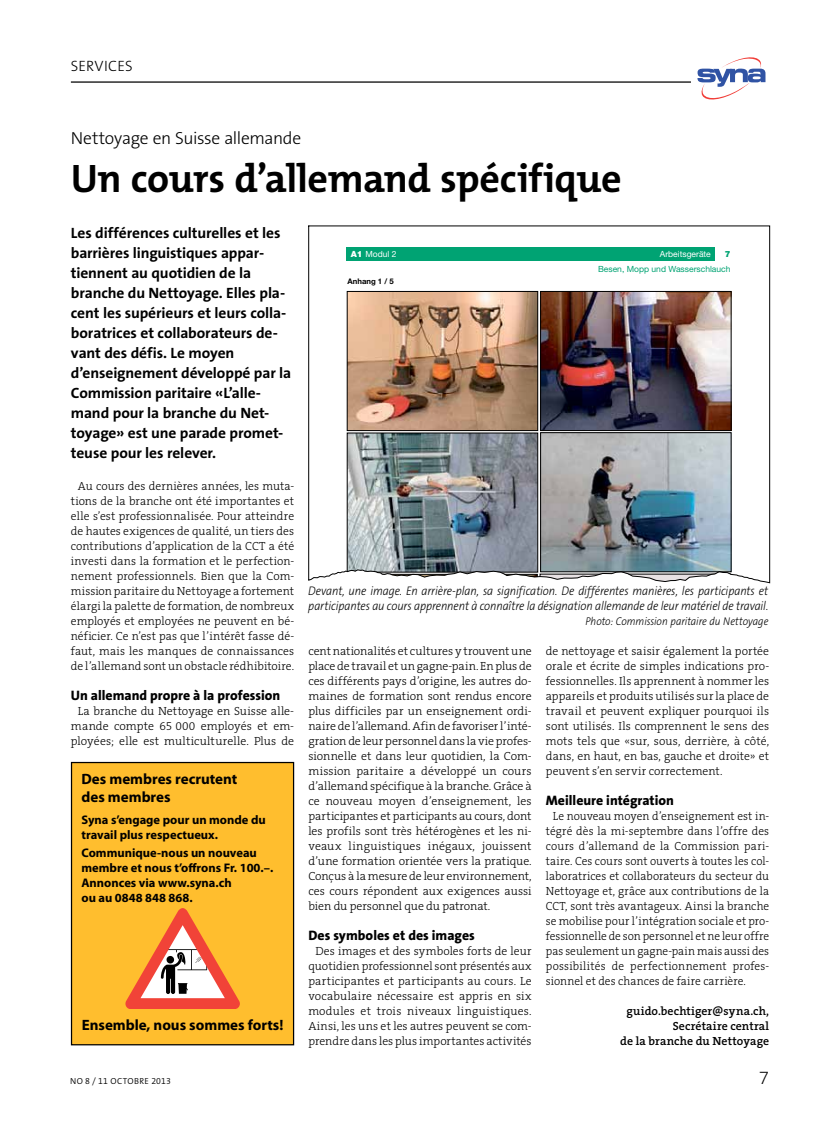
<style>
.page{position:relative;width:833px;height:1134px;background:#fff}
.page>*{position:absolute;margin:0;border:0;box-sizing:border-box;transform-origin:0 0}
.t1{font:700 40px "The Mix B W7";letter-spacing:-.01em;color:#000}
.t2{font:200 18.75px "The Sans B W2";color:#000}
.t3{font:300 17.5px "The Sans B W3";letter-spacing:-.02em;color:#000}
.t4{font:700 15px/20px "The Sans B W7";letter-spacing:-.005em;color:#000}
.t5{font:700 15px/18px "Myriad Pro";color:#000}
.t6{font:300 15px "The Sans B W3";letter-spacing:.01em;color:#000}
.t7{font:800 13.75px "The Sans B W8";color:#000}
.t8{font:italic 300 12.5px/15px "The Sans B W3";letter-spacing:-.01em;color:#000;scale:.9 1}
.t9{font:700 12.5px/15px "Myriad Pro";color:#000}
.t10{font:300 11.88px/15px "The Serif B W3";letter-spacing:.005em;color:#000;text-align:center}
.t11{font:300 11.88px/15px "The Serif B W3";letter-spacing:.005em;color:#000;text-align:justify;scale:.96 1}
.t12{font:600 11.88px/15px "The Serif B W6";letter-spacing:.01em;color:#000;text-align:right}
.t13{font:italic 300 11.25px "The Sans B W3";letter-spacing:-.005em;color:#000;scale:.9 1}
.t14{font:300 8.75px "The Sans B W4";letter-spacing:.04em;color:#000}
.t15{font:8.5px "Helvetica Neue";color:#00a373}
.t16{font:8.5px "Helvetica Neue";color:#fff}
.t17{font:900 8.5px "Helvetica Neue";color:#00a373}
.t18{font:700 7.75px "Helvetica Neue";color:#000}
.s1{font-weight:900}
</style>
<div class="page">
<svg style="left:697px;top:57px;width:68px;height:42px"></svg>
<hr style="left:71px;top:81px;width:620px;height:2px;background:#000">
<div style="left:71px;top:762px;width:222px;height:283px;background:#ffbe2e"></div>
<div style="left:71px;top:762px;width:223px;height:283px;border:1px solid #000"></div>
<svg style="left:125px;top:908px;width:115px;height:100px"></svg>
<img style="left:308px;top:225px;width:462px;height:358px">
<p class="t6" style="left:71px;top:57px;width:63px">SERVICES</p>
<h3 class="t3" style="left:71px;top:127px;width:232px">Nettoyage en Suisse allemande</h3>
<h1 class="t1" style="left:71px;top:153px;width:552px">Un cours d’allemand spécifique</h1>
<p class="t4" style="left:71px;top:223px;width:222px">Les différences culturelles et les barrières linguistiques appar&shy;tiennent au quotidien de la branche du Nettoyage. Elles pla&shy;cent les supérieurs et leurs colla&shy;boratrices et collaborateurs de&shy;vant des défis. Le moyen d’enseignement développé par la<br>Commission paritaire «L’alle&shy;mand pour la branche du Net&shy;toyage» est une parade promet&shy;teuse pour les relever.</p>
<p class="t10" style="left:71px;top:479px;width:225px">Au cours des dernières années, les muta&shy;tions de la branche ont été importantes et elle s’est professionnalisée. Pour atteindre de hautes exigences de qualité, un tiers des contributions d’application de la CCT a été investi dans la formation et le perfection&shy;nement professionnels. Bien que la Com&shy;mission paritaire du Nettoyage a fortement élargi la palette de formation, de nombreux employés et employées ne peuvent en bé&shy;néficier. Ce n’est pas que l’intérêt fasse dé&shy;faut, mais les manques de connaissances de l’allemand sont un obstacle rédhibitoire.</p>
<p class="t7" style="left:71px;top:687px;width:211px">Un allemand propre à la profession</p>
<p class="t10" style="left:71px;top:704px;width:225px">La branche du Nettoyage en Suisse alle&shy;mande compte 65 000 employés et em&shy;ployées; elle est multiculturelle. Plus de</p>
<p class="t16" style="left:351px;top:251px;width:47px"><span class="s1">A1</span> Modul 2</p>
<p class="t16" style="left:660px;top:251px;width:52px">Arbeitsgeräte</p>
<p class="t17" style="left:725px;top:249px;width:7px">7</p>
<p class="t15" style="left:598px;top:266px;width:134px">Besen, Mopp und Wasserschlauch</p>
<p class="t18" style="left:347px;top:279px;width:48px">Anhang 1 / 5</p>
<p class="t8" style="left:308px;top:584px;width:513px">Devant, une image. En arrière-plan, sa signification. De différentes manières, les participants et participantes au cours apprennent à connaître la désignation allemande de leur matériel de travail.</p>
<p class="t13" style="left:585px;top:615px;width:205px">Photo: Commission paritaire du Nettoyage</p>
<p class="t10" style="left:546px;top:644px;width:225px;text-align:justify">de nettoyage et saisir également la portée orale et écrite de simples indications pro&shy;fessionnelles. Ils apprennent à nommer les appareils et produits utilisés sur la place de travail et peuvent expliquer pourquoi ils sont utilisés. Ils comprennent le sens des mots tels que «sur, sous, derrière, à côté, dans, en haut, en bas, gauche et droite» et peuvent s’en servir correctement.</p>
<p class="t7" style="left:546px;top:792px;width:130px">Meilleure intégration</p>
<p class="t11" style="left:546px;top:809px;width:234px;text-indent:7px">Le nouveau moyen d’enseignement est in&shy;tégré dès la mi-septembre dans l’offre des cours d’allemand de la Commission pari&shy;taire. Ces cours sont ouverts à toutes les col&shy;laboratrices et collaborateurs du secteur du Nettoyage et, grâce aux contributions de la CCT, sont très avantageux. Ainsi la branche se mobilise pour l’intégration sociale et pro&shy;fessionnelle de son personnel et ne leur offre pas seulement un gagne-pain mais aussi des possibilités de perfectionnement profes&shy;sionnel et des chances de faire carrière.</p>
<p class="t12" style="left:620px;top:1004px;width:150px">guido.bechtiger@syna.ch,<br>Secrétaire central<br>de la branche du Nettoyage</p>
<p class="t10" style="left:308px;top:644px;width:225px;text-align:justify">cent nationalités et cultures y trouvent une place de travail et un gagne-pain. En plus de ces différents pays d’origine, les autres do&shy;maines de formation sont rendus encore plus difficiles par un enseignement ordi&shy;naire de l’allemand. Afin de favoriser l’inté&shy;gration de leur personnel dans la vie profes&shy;sionnelle et dans leur quotidien, la Com&shy;mission paritaire a développé un cours d’allemand spécifique à la branche. Grâce à ce nouveau moyen d’enseignement, les participantes et participants au cours, dont les profils sont très hétérogènes et les ni&shy;veaux linguistiques inégaux, jouissent d’une formation orientée vers la pratique.<br>Conçus à la mesure de leur environnement, ces cours répondent aux exigences aussi bien du personnel que du patronat.</p>
<p class="t7" style="left:308px;top:927px;width:168px">Des symboles et des images</p>
<p class="t10" style="left:308px;top:944px;width:225px">Des images et des symboles forts de leur quotidien professionnel sont présentés aux participantes et participants au cours. Le vocabulaire nécessaire est appris en six modules et trois niveaux linguistiques.<br>Ainsi, les uns et les autres peuvent se com&shy;prendre dans les plus importantes activités</p>
<p class="t5" style="left:81px;top:769px;width:157px">Des membres recrutent des membres</p>
<p class="t9" style="left:81px;top:812px;width:186px">Syna s’engage pour un monde du travail plus respectueux.</p>
<p class="t9" style="left:81px;top:845px;width:193px">Communique-nous un nouveau membre et nous t’offrons Fr. 100.–.<br>Annonces via www.syna.ch<br>ou au 0848 848 868.</p>
<p class="t5" style="left:82px;top:1015px;width:203px">Ensemble, nous sommes forts!</p>
<p class="t14" style="left:70px;top:1076px;width:102px">NO 8 / 11 OCTOBRE 2013</p>
<h2 class="t2" style="left:759px;top:1066px;width:12px">7</h2>
</div>
